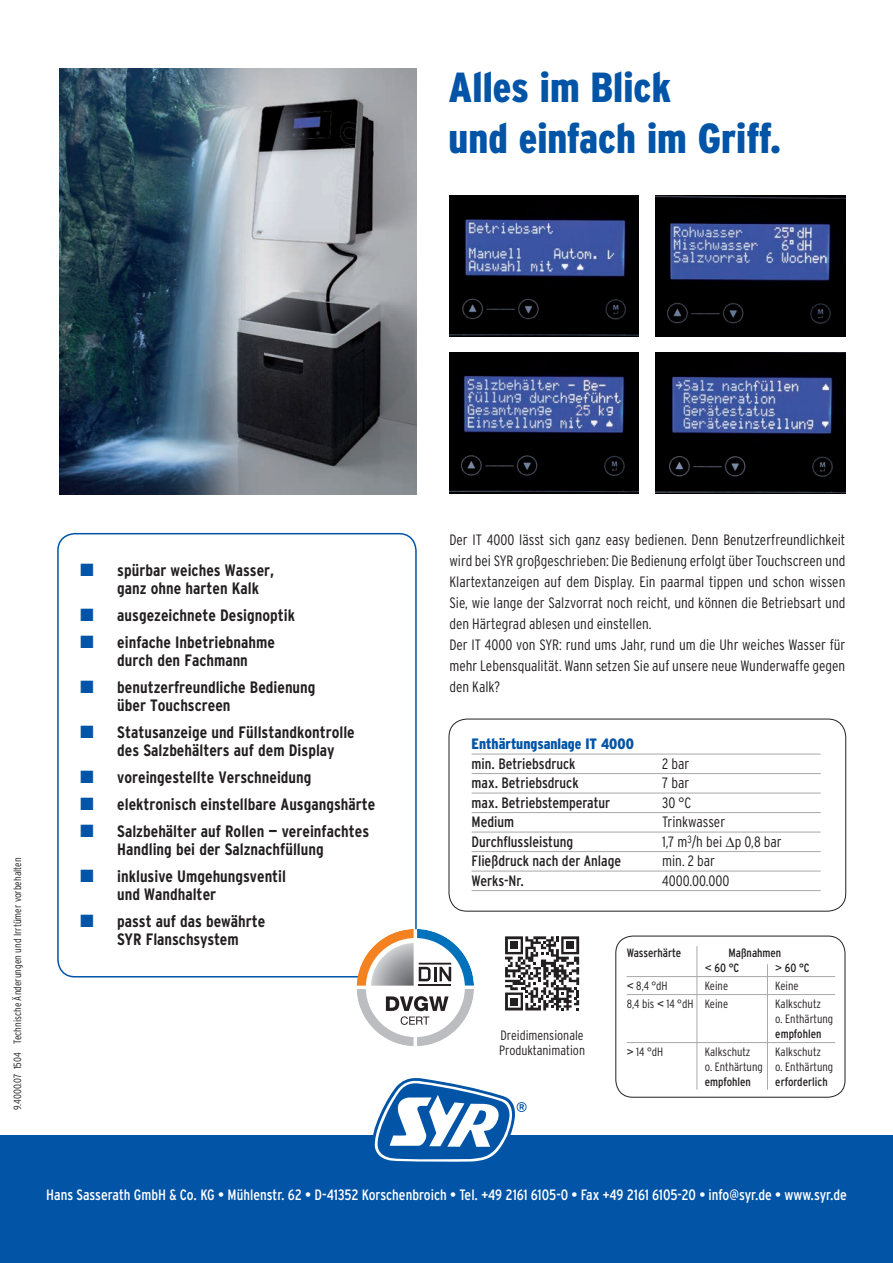
<style>
.page{position:relative;width:893px;height:1263px;background:#fff}
.page>*{position:absolute;margin:0;border:0;box-sizing:border-box;transform-origin:0 0}
.t1{font:900 condensed 42px "Interstate";color:#0154a6}
.t2{font:700 condensed 16.5px "Interstate";color:#231f20}
.t3{font:16.5px "European Pi Three";color:#0154a6}
.t4{font:300 condensed 15px/21px "Interstate";color:#231f20;text-align:justify}
.t5{font:condensed 15px "Interstate";color:#fff}
.t6{font:condensed 15px "Interstate";color:#231f20}
.t7{font:900 condensed 15px "Interstate";color:#0154a6}
.t8{font:300 condensed 13.5px/15px "Interstate";color:#231f20}
.t9{font:300 condensed 12px/15px "Interstate";color:#231f20}
.t10{font:condensed 12px/15px "Interstate";color:#231f20}
.Fließtext_Preisliste{font:300 condensed 10.5px "Interstate";color:#231f20}
.s1{font-family:"Arial Narrow";font-weight:400;font-stretch:normal}
.s2{font-family:"Arial";font-stretch:normal}
.s3{font-family:"Arial";font-weight:400;font-stretch:normal}
.s4{font-weight:400}
</style>
<div class="page">
<div style="left:0;top:1135px;width:893px;height:128px;background:#0154a6"></div>
<svg style="left:373px;top:1078px;width:153px;height:84px"></svg>
<div style="left:449px;top:719px;width:397px;height:192px;border:1px solid #231f20;border-radius:18px"></div>
<hr style="left:472px;top:754px;width:349px;height:1px;background:#a8a9ad">
<hr style="left:472px;top:773px;width:349px;height:1px;background:#a8a9ad">
<hr style="left:472px;top:793px;width:349px;height:1px;background:#a8a9ad">
<hr style="left:472px;top:812px;width:349px;height:1px;background:#a8a9ad">
<hr style="left:472px;top:832px;width:349px;height:1px;background:#a8a9ad">
<hr style="left:472px;top:851px;width:349px;height:1px;background:#a8a9ad">
<hr style="left:472px;top:871px;width:349px;height:1px;background:#a8a9ad">
<hr style="left:472px;top:890px;width:349px;height:1px;background:#a8a9ad">
<div style="left:57px;top:533px;width:360px;height:444px;border:2px solid #0154a6;border-radius:17px"></div>
<img style="left:449px;top:196px;width:190px;height:141px">
<img style="left:656px;top:196px;width:189px;height:141px">
<img style="left:449px;top:352px;width:190px;height:141px">
<img style="left:656px;top:352px;width:189px;height:141px">
<svg style="left:357px;top:929px;width:117px;height:117px"></svg>
<svg style="left:505px;top:936px;width:74px;height:74px"></svg>
<img style="left:60px;top:68px;width:357px;height:426px">
<div style="left:615px;top:936px;width:230px;height:161px;border:1px solid #231f20;border-radius:17px"></div>
<hr style="left:627px;top:976px;width:208px;height:1px;background:#a8a9ad">
<hr style="left:627px;top:994px;width:208px;height:1px;background:#a8a9ad">
<hr style="left:627px;top:1042px;width:208px;height:1px;background:#a8a9ad">
<hr style="left:696px;top:946px;width:1px;height:144px;background:#a8a9ad">
<hr style="left:767px;top:964px;width:1px;height:126px;background:#a8a9ad">
<p class="t1" style="left:449px;top:64px;width:224px">Alles im Blick</p>
<p class="t1" style="left:449px;top:115px;width:334px">und einfach im Griff.</p>
<p class="Fließtext_Preisliste" style="left:12px;top:1110px;width:254px;rotate:-90deg">9.4000.07 1504 Technische Änderungen und Irrtümer vorbehalten</p>
<p class="t3" style="left:80px;top:559px;width:15px">M</p>
<p class="t2" style="left:117px;top:561px;width:159px">spürbar weiches Wasser,</p>
<p class="t2" style="left:117px;top:579px;width:143px">ganz ohne harten Kalk</p>
<p class="t3" style="left:80px;top:604px;width:15px">M</p>
<p class="t2" style="left:117px;top:606px;width:179px">ausgezeichnete Designoptik</p>
<p class="t3" style="left:80px;top:631px;width:15px">M</p>
<p class="t2" style="left:117px;top:633px;width:159px">einfache Inbetriebnahme</p>
<p class="t2" style="left:117px;top:651px;width:132px">durch den Fachmann</p>
<p class="t3" style="left:80px;top:676px;width:15px">M</p>
<p class="t2" style="left:117px;top:678px;width:200px">benutzerfreundliche Bedienung</p>
<p class="t2" style="left:117px;top:696px;width:115px">über Touchscreen</p>
<p class="t3" style="left:80px;top:721px;width:15px">M</p>
<p class="t2" style="left:117px;top:723px;width:239px">Statusanzeige und Füllstandkontrolle</p>
<p class="t2" style="left:117px;top:741px;width:219px">des Salzbehälters auf dem Display</p>
<p class="t3" style="left:80px;top:766px;width:15px">M</p>
<p class="t2" style="left:117px;top:768px;width:196px">voreingestellte Verschneidung</p>
<p class="t3" style="left:80px;top:793px;width:15px">M</p>
<p class="t2" style="left:117px;top:795px;width:260px">elektronisch einstellbare Ausgangshärte</p>
<p class="t3" style="left:80px;top:820px;width:15px">M</p>
<p class="t2" style="left:117px;top:822px;width:253px">Salzbehälter auf Rollen — vereinfachtes</p>
<p class="t2" style="left:117px;top:840px;width:208px">Handling bei der Salznachfüllung</p>
<p class="t3" style="left:80px;top:865px;width:15px">M</p>
<p class="t2" style="left:117px;top:867px;width:170px">inklusive Umgehungsventil</p>
<p class="t2" style="left:117px;top:885px;width:100px">und Wandhalter</p>
<p class="t3" style="left:80px;top:910px;width:15px">M</p>
<p class="t2" style="left:117px;top:912px;width:149px">passt auf das bewährte</p>
<p class="t2" style="left:117px;top:930px;width:123px">SYR Flanschsystem</p>
<p class="t4" style="left:449px;top:529px;width:397px">Der IT 4000 lässt sich ganz easy bedienen. Denn Benutzerfreundlichkeit wird bei SYR großgeschrieben: Die Bedienung erfolgt über Touchscreen und Klartextanzeigen auf dem Display. Ein paarmal tippen und schon wissen Sie, wie lange der Salzvorrat noch reicht, und können die Betriebsart und den Härtegrad ablesen und einstellen.</p>
<p class="t4" style="left:449px;top:634px;width:398px">Der IT 4000 von SYR: rund ums Jahr, rund um die Uhr weiches Wasser für mehr Lebensqualität. Wann setzen Sie auf unsere neue Wunderwaffe gegen den Kalk?</p>
<p class="t7" style="left:472px;top:736px;width:164px">Enthärtungsanlage IT 4000</p>
<p class="t6" style="left:472px;top:755px;width:106px">min. Betriebsdruck</p>
<p class="t4" style="left:662px;top:753px;width:29px">2 bar</p>
<p class="t6" style="left:472px;top:775px;width:109px">max. Betriebsdruck</p>
<p class="t4" style="left:662px;top:772px;width:29px">7 bar</p>
<p class="t6" style="left:472px;top:794px;width:140px">max. Betriebstemperatur</p>
<p class="t4" style="left:662px;top:792px;width:31px">30 °C</p>
<p class="t6" style="left:472px;top:814px;width:44px">Medium</p>
<p class="t4" style="left:662px;top:811px;width:65px">Trinkwasser</p>
<p class="t6" style="left:472px;top:833px;width:103px">Durchflussleistung</p>
<p class="t4" style="left:662px;top:831px;width:121px">1,7 m<sup>3</sup>/h bei <span class="s1">∆</span>p 0,8 bar</p>
<p class="t6" style="left:472px;top:853px;width:151px">Fließdruck nach der Anlage</p>
<p class="t4" style="left:662px;top:850px;width:54px">min. 2 bar</p>
<p class="t6" style="left:472px;top:872px;width:54px">Werks-Nr.</p>
<p class="t4" style="left:662px;top:870px;width:69px">4000.00.000</p>
<p class="t8" style="left:499px;top:1028px;width:87px">Dreidimensionale<br>Produktanimation</p>
<p class="t10" style="left:627px;top:945px;width:56px">Wasserhärte</p>
<p class="t10" style="left:705px;top:945px;width:78px;text-indent:24px">Maßnahmen <span class="s2">&lt;</span> 60 °C</p>
<p class="t10" style="left:775px;top:960px;width:36px"><span class="s2">&gt;</span> 60 °C</p>
<p class="t9" style="left:627px;top:978px;width:42px"><span class="s3">&lt;</span> 8,4 °dH</p>
<p class="t9" style="left:705px;top:978px;width:25px">Keine</p>
<p class="t9" style="left:775px;top:978px;width:25px">Keine</p>
<p class="t9" style="left:627px;top:996px;width:103px">8,4 bis <span class="s3">&lt;</span> 14 °dH Keine</p>
<p class="t9" style="left:775px;top:996px;width:59px">Kalkschutz<br>o. Enthärtung <span class="s4">empfohlen</span></p>
<p class="t9" style="left:627px;top:1044px;width:38px"><span class="s3">&gt;</span> 14 °dH</p>
<p class="t9" style="left:705px;top:1044px;width:47px">Kalkschutz</p>
<p class="t9" style="left:705px;top:1044px;width:130px;text-indent:70px">Kalkschutz<br>o. Enthärtung o. Enthärtung <span class="s4">empfohlen</span></p>
<p class="t10" style="left:775px;top:1074px;width:54px">erforderlich</p>
<p class="t5" style="left:46px;top:1186px;width:802px">Hans Sasserath GmbH &amp; Co. KG • Mühlenstr. 62 • D-41352 Korschenbroich • Tel. +49 2161 6105-0 • Fax +49 2161 6105-20 • info@syr.de • www.syr.de</p>
</div>
